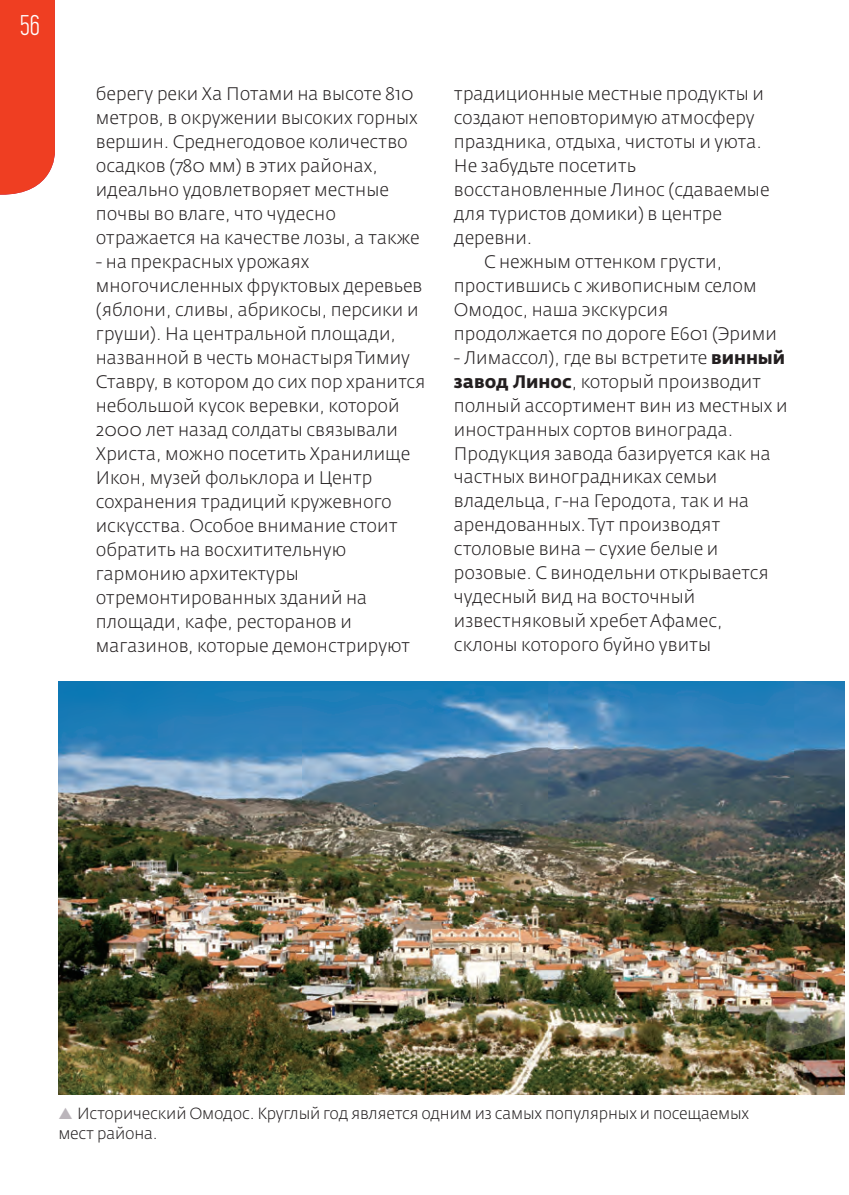
<style>
.page{position:relative;width:849px;height:1195px;background:#fff}
.page>*{position:absolute;margin:0;border:0;box-sizing:border-box;transform-origin:0 0}
.t1{font:300 condensed 28px "CF Din";color:#fff}
.t2{font:300 18px/24px "Fedra Sans Pro";color:#231f20}
.t3{font:300 16px/20px "Fedra Sans Pro";letter-spacing:-.01em;color:#231f20}
.s1{font-weight:700}
.s2{color:#bbb5bb}
</style>
<div class="page">
<img style="left:58px;top:681px;width:786px;height:414px">
<div style="left:0;top:0;width:55px;height:195px;background:#ef3e22"></div>
<h1 class="t1" style="left:20px;top:10px;width:22px">56</h1>
<p class="t2" style="left:96px;top:81px;width:325px">берегу реки Ха Потами на высоте 810 метров, в окружении высоких горных вершин. Среднегодовое количество осадков (780 мм) в этих районах, идеально удовлетворяет местные почвы во влаге, что чудесно отражается на качестве лозы, а также</p>
<p class="t2" style="left:96px;top:249px;width:331px">- на прекрасных урожаях многочисленных фруктовых деревьев (яблони, сливы, абрикосы, персики и груши). На центральной площади, названной в честь монастыря Тимиу<br>Ставру, в котором до сих пор хранится небольшой кусок веревки, которой<br>2000 лет назад солдаты связывали<br>Христа, можно посетить Хранилище<br>Икон, музей фольклора и Центр сохранения традиций кружевного искусства. Особое внимание стоит обратить на восхитительную гармонию архитектуры отремонтированных зданий на площади, кафе, ресторанов и магазинов, которые демонстрируют</p>
<p class="t2" style="left:454px;top:81px;width:311px">традиционные местные продукты и</p>
<p class="t2" style="left:454px;top:105px;width:302px">создают неповторимую атмосферу</p>
<p class="t2" style="left:454px;top:129px;width:309px">праздника, отдыха, чистоты и уюта.</p>
<p class="t2" style="left:454px;top:153px;width:183px">Не забудьте посетить</p>
<p class="t2" style="left:454px;top:177px;width:317px">восстановленные Линос (сдаваемые</p>
<p class="t2" style="left:454px;top:201px;width:269px">для туристов домики) в центре</p>
<p class="t2" style="left:454px;top:225px;width:80px">деревни.</p>
<p class="t2" style="left:484px;top:249px;width:239px">С нежным оттенком грусти,</p>
<p class="t2" style="left:454px;top:273px;width:304px">простившись с живописным селом</p>
<p class="t2" style="left:454px;top:297px;width:216px">Омодос, наша экскурсия</p>
<p class="t2" style="left:454px;top:321px;width:324px">продолжается по дороге E601 (Эрими</p>
<p class="t2" style="left:454px;top:345px;width:335px">- Лимассол), где вы встретите <span class="s1">винный завод Линос</span>, который производит полный ассортимент вин из местных и иностранных сортов винограда.<br>Продукция завода базируется как на частных виноградниках семьи владельца, г-на Геродота, так и на арендованных. Тут производят столовые вина – сухие белые и розовые. С винодельни открывается чудесный вид на восточный известняковый хребет Афамес, склоны которого буйно увиты</p>
<p class="t3" style="left:58px;top:1103px;width:692px"><span class="s2">▲</span> Исторический Омодос. Круглый год является одним из самых популярных и посещаемых мест района.</p>
</div>
